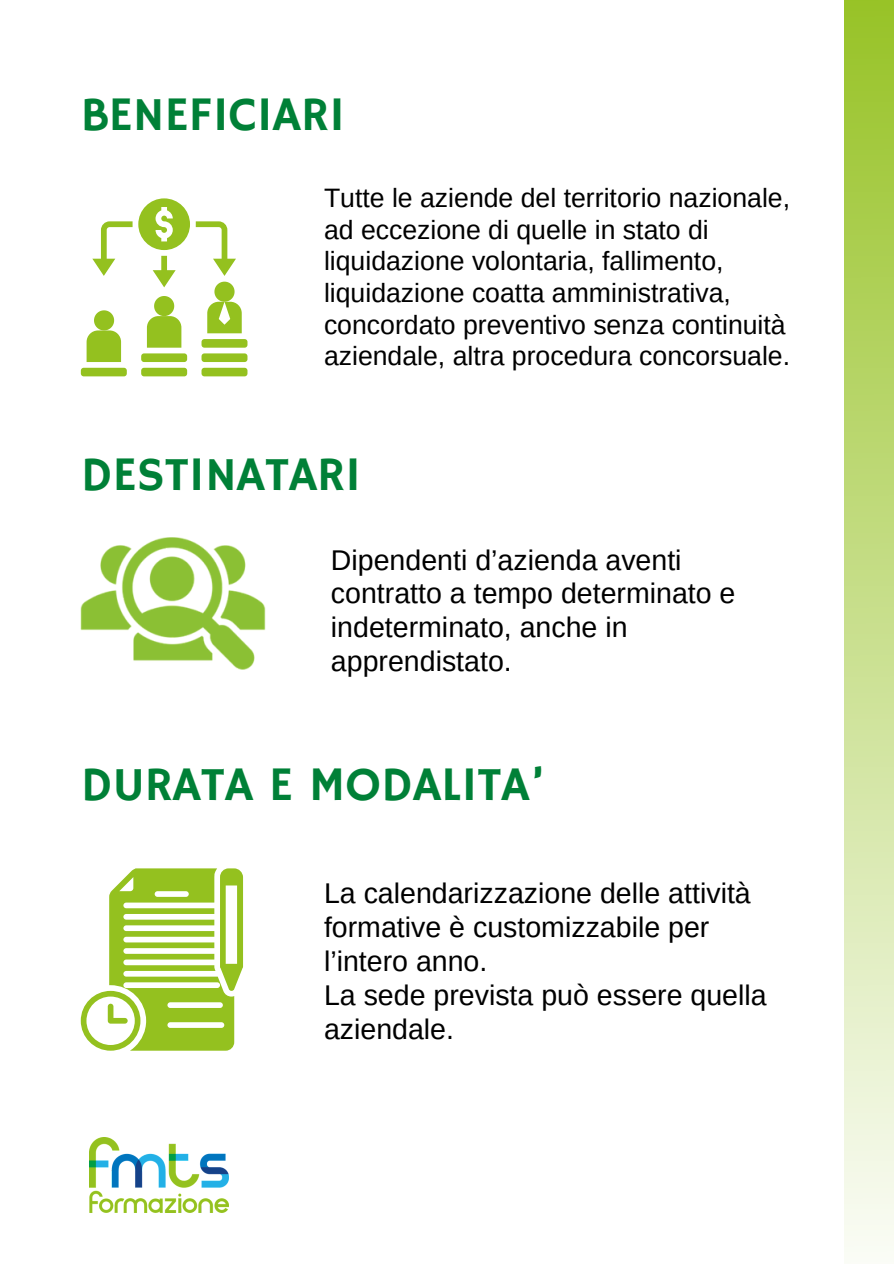
<style>
.page{position:relative;width:894px;height:1264px;background:#fff}
.page>*{position:absolute;margin:0;border:0;box-sizing:border-box;transform-origin:0 0}
.t1{font:48px "Hammersmith One";color:#008037}
.t2{font:28.5px/33.8px "Arimo";color:#000}
.t3{font:26.55px/31.5px "Arimo";color:#000}
</style>
<div class="page">
<div style="left:844px;top:0;width:49px;height:1263px;background:linear-gradient(to bottom,#98c327,#fafcf6)"></div>
<img style="left:81px;top:537px;width:184px;height:132px">
<svg style="left:138px;top:198px;width:52px;height:52px"></svg>
<svg style="left:87px;top:310px;width:34px;height:52px"></svg>
<svg style="left:147px;top:296px;width:34px;height:52px"></svg>
<svg style="left:207px;top:282px;width:35px;height:51px"></svg>
<svg style="left:153px;top:256px;width:23px;height:31px"></svg>
<svg style="left:92px;top:221px;width:40px;height:55px"></svg>
<svg style="left:196px;top:221px;width:40px;height:55px"></svg>
<div style="left:81px;top:368px;width:46px;height:8px;background:#94c11f;border-radius:3px"></div>
<div style="left:141px;top:368px;width:46px;height:8px;background:#94c11f;border-radius:3px"></div>
<div style="left:141px;top:353px;width:46px;height:9px;background:#94c11f;border-radius:3px"></div>
<div style="left:201px;top:368px;width:46px;height:8px;background:#94c11f;border-radius:3px"></div>
<div style="left:201px;top:353px;width:46px;height:9px;background:#94c11f;border-radius:3px"></div>
<div style="left:201px;top:339px;width:46px;height:9px;background:#94c11f;border-radius:3px"></div>
<svg style="left:81px;top:868px;width:162px;height:182px"></svg>
<img style="left:89px;top:1137px;width:139px;height:75px">
<p class="t1" style="left:81px;top:87px;width:266px">BENEFICIARI</p>
<p class="t3" style="left:324px;top:182px;width:467px">Tutte le aziende del territorio nazionale, ad eccezione di quelle in stato di liquidazione volontaria, fallimento, liquidazione coatta amministrativa, concordato preventivo senza continuità aziendale, altra procedura concorsuale.</p>
<p class="t1" style="left:81px;top:446px;width:282px">DESTINATARI</p>
<p class="t2" style="left:331px;top:543px;width:406px">Dipendenti d’azienda aventi contratto a tempo determinato e indeterminato, anche in apprendistato.</p>
<p class="t1" style="left:81px;top:756px;width:466px">DURATA E MODALITA’</p>
<p class="t2" style="left:324px;top:876px;width:428px">La calendarizzazione delle attività formative è customizzabile per l’intero anno.</p>
<p class="t2" style="left:324px;top:978px;width:444px">La sede prevista può essere quella aziendale.</p>
</div>
